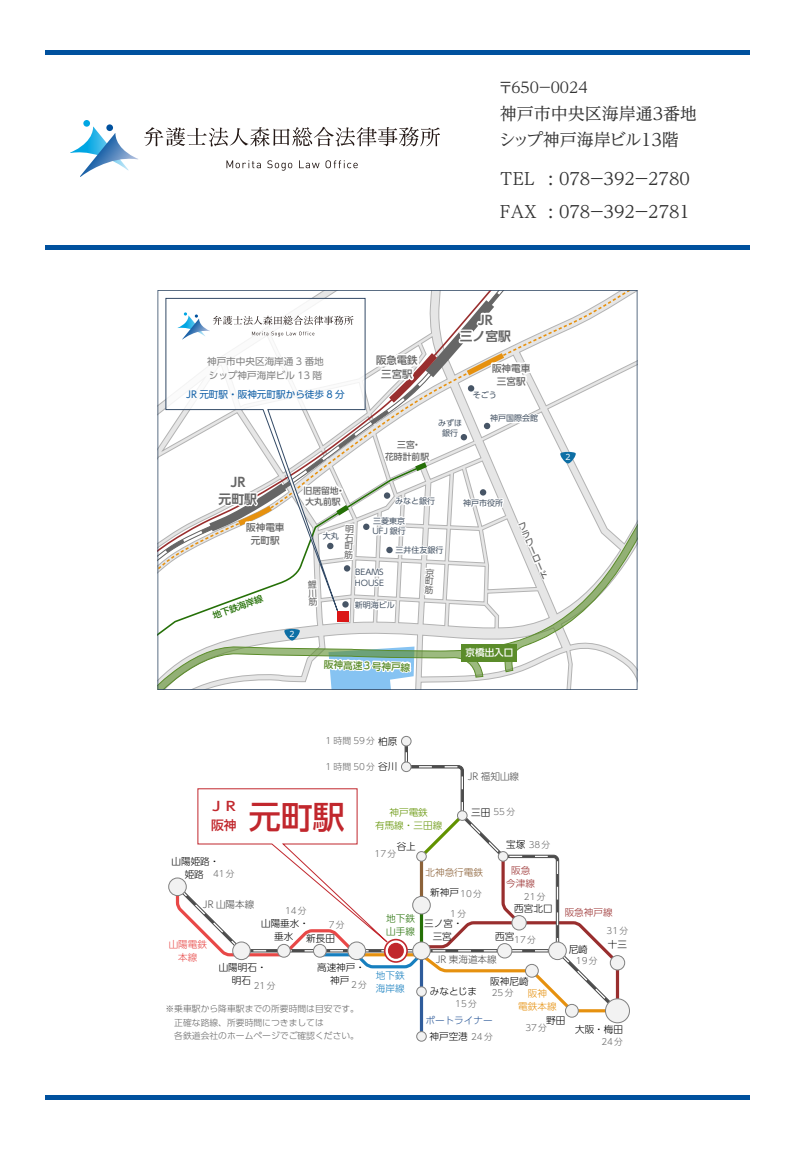
<style>
.page{position:relative;width:795px;height:1150px;background:#fff}
.page>*{position:absolute;margin:0;border:0;box-sizing:border-box;transform-origin:0 0}
.t1{font:500 32px "UD Shin Go Pro";color:#c1272d}
.t2{font:17px/33px "UD Reimin Pro";color:#333}
.t3{font:15px "UD Reimin Pro";color:#333}
.t4{font:700 12.8px/16.8px "UD Shin Go Pro De";color:#666;text-align:center}
.t5{font:500 12.8px/19.2px "UD Shin Go Pro";color:#c1272d;scale:1.25 1}
.t6{font:500 10.4px/13.6px "UD Shin Go Pro";color:#666;text-align:center}
.t7{font:300 9.6px/12.8px "UD Shin Go Pro";color:#000;text-align:center}
.t8{font:9.6px/14.4px "UD Shin Go Pro";color:#808080}
.t9{font:300 9.6px "UD Shin Go Pro";color:#4d4d4d}
.t10{font:9.6px "UD Shin Go Pro";color:#0d5da5}
.t11{font:500 9.6px/12.8px "UD Shin Go Pro";color:#666;text-align:center}
.t12{font:300 9.6px/12.8px "UD Shin Go Pro";color:#619200;text-align:center}
.t13{font:300 9.6px/12.8px "UD Shin Go Pro";color:#992e2e;text-align:center}
.t14{font:500 9.6px "UD Shin Go Pro";color:#5b8c2a}
.t15{font:300 9.6px "UD Shin Go Pro";color:#2f5c9b}
.t16{font:300 9.6px/12.8px "UD Shin Go Pro";color:#e6910f;text-align:center}
.t17{font:300 9.6px/12.8px "UD Shin Go Pro";color:#177fbf}
.t18{font:300 9.6px/12.8px "UD Shin Go Pro";color:#257007}
.t19{font:300 9.6px "UD Shin Go Pro";color:#8c6239}
.t20{font:300 9.6px/12.8px "UD Shin Go Pro";color:#e84847;text-align:center}
.t21{font:500 9.6px "UD Shin Go Pro";color:#fff}
.t22{font:300 8.8px/13.6px "UD Shin Go Pro";color:#666}
.t23{font:500 8.8px/8.8px "UD Shin Go Pro";color:#666;text-align:justify}
.t24{font:500 8.8px "UD Shin Go Pro";color:#257007}
.t25{font:8.8px/8.8px "UD Shin Go Pro";color:#666;text-align:justify}
.t26{font:8px/10.4px "UD Shin Go Pro";color:#475566}
.t27{font:7.7px "UD Shin M Go Pro";color:#fff}
.s1{font-size:9.6px;color:#000}
.s2{font-size:8.8px;color:#666}
</style>
<div class="page">
<div style="left:45px;top:50px;width:705px;height:5px;background:#00519e"></div>
<div style="left:45px;top:245px;width:705px;height:5px;background:#00519e"></div>
<div style="left:45px;top:1095px;width:705px;height:5px;background:#00519e"></div>
<div style="left:83px;top:120px;width:7px;height:7px;background:#00a6e3;border-radius:50%"></div>
<svg style="left:106px;top:124px;width:7px;height:7px"></svg>
<svg style="left:70px;top:127px;width:370px;height:50px"></svg>
<hr style="left:420px;top:955px;width:3px;height:81px;background:#2f5c9b">
<svg style="left:175px;top:738px;width:446px;height:276px"></svg>
<div style="left:413px;top:942px;width:17px;height:18px;background:#f2f2f2;border-radius:50%"></div>
<div style="left:412px;top:942px;width:19px;height:18px;border:1px solid #808080;border-radius:50%"></div>
<div style="left:413px;top:896px;width:17px;height:18px;background:#f2f2f2;border-radius:50%"></div>
<div style="left:412px;top:896px;width:19px;height:18px;border:1px solid #808080;border-radius:50%"></div>
<div style="left:417px;top:852px;width:9px;height:9px;background:#f2f2f2;border-radius:50%"></div>
<div style="left:416px;top:851px;width:11px;height:11px;border:1px solid #808080;border-radius:50%"></div>
<div style="left:457px;top:811px;width:10px;height:9px;background:#f2f2f2;border-radius:50%"></div>
<div style="left:457px;top:810px;width:10px;height:11px;border:1px solid #808080;border-radius:50%"></div>
<div style="left:498px;top:852px;width:10px;height:9px;background:#f2f2f2;border-radius:50%"></div>
<div style="left:498px;top:851px;width:10px;height:11px;border:1px solid #808080;border-radius:50%"></div>
<div style="left:401px;top:762px;width:10px;height:10px;background:#f2f2f2;border-radius:50%"></div>
<div style="left:401px;top:762px;width:10px;height:10px;border:1px solid #808080;border-radius:50%"></div>
<div style="left:401px;top:736px;width:10px;height:10px;background:#f2f2f2;border-radius:50%"></div>
<div style="left:401px;top:736px;width:10px;height:10px;border:1px solid #808080;border-radius:50%"></div>
<div style="left:417px;top:987px;width:9px;height:9px;background:#f2f2f2;border-radius:50%"></div>
<div style="left:416px;top:986px;width:11px;height:11px;border:1px solid #808080;border-radius:50%"></div>
<div style="left:417px;top:1032px;width:9px;height:9px;background:#f2f2f2;border-radius:50%"></div>
<div style="left:416px;top:1031px;width:11px;height:11px;border:1px solid #808080;border-radius:50%"></div>
<div style="left:169px;top:878px;width:17px;height:18px;background:#f2f2f2;border-radius:50%"></div>
<div style="left:168px;top:878px;width:19px;height:18px;border:1px solid #808080;border-radius:50%"></div>
<div style="left:498px;top:944px;width:14px;height:14px;background:#f2f2f2;border-radius:50%"></div>
<div style="left:497px;top:943px;width:15px;height:15px;border:1px solid #808080;border-radius:50%"></div>
<div style="left:525px;top:964px;width:13px;height:13px;background:#f2f2f2;border-radius:50%"></div>
<div style="left:525px;top:964px;width:14px;height:14px;border:1px solid #808080;border-radius:50%"></div>
<div style="left:565px;top:1004px;width:13px;height:13px;background:#f2f2f2;border-radius:50%"></div>
<div style="left:565px;top:1004px;width:14px;height:14px;border:1px solid #808080;border-radius:50%"></div>
<div style="left:512px;top:916px;width:14px;height:14px;background:#f2f2f2;border-radius:50%"></div>
<div style="left:512px;top:915px;width:15px;height:15px;border:1px solid #808080;border-radius:50%"></div>
<div style="left:610px;top:956px;width:15px;height:14px;background:#f2f2f2;border-radius:50%"></div>
<div style="left:610px;top:955px;width:15px;height:15px;border:1px solid #808080;border-radius:50%"></div>
<div style="left:549px;top:942px;width:17px;height:18px;background:#f2f2f2;border-radius:50%"></div>
<div style="left:548px;top:942px;width:19px;height:18px;border:1px solid #808080;border-radius:50%"></div>
<div style="left:606px;top:999px;width:24px;height:24px;background:#f2f2f2;border-radius:50%"></div>
<div style="left:605px;top:998px;width:25px;height:25px;border:1px solid #808080;border-radius:50%"></div>
<svg style="left:197px;top:788px;width:214px;height:175px"></svg>
<svg style="left:158px;top:290px;width:480px;height:400px"></svg>
<svg style="left:177px;top:290px;width:372px;height:400px"></svg>
<h3 class="t3" style="left:498px;top:75px;width:91px">〒650－0024</h3>
<h2 class="t2" style="left:499px;top:100px;width:200px;line-height:26px">神戸市中央区海岸通３番地シップ神戸海岸ビル13階</h2>
<h2 class="t2" style="left:500px;top:162px;width:191px">TEL : 078－392－2780<br>FAX : 078－392－2781</h2>
<p class="t8" style="left:207px;top:354px;width:118px">神戸市中央区海岸通 3 番地シップ神戸海岸ビル 13 階</p>
<p class="t10" style="left:186px;top:387px;width:160px">JR 元町駅・阪神元町駅から徒歩 8 分</p>
<h3 class="t4" style="left:219px;top:473px;width:40px">JR<br>元町駅</h3>
<p class="t23" style="left:304px;top:485px;width:43px;line-height:11.2px">旧居留地・大丸前駅</p>
<p class="t6" style="left:376px;top:353px;width:43px">阪急電鉄三宮駅</p>
<p class="t23" style="left:385px;top:439px;width:45px;line-height:11.2px;text-align:center">三宮・<br>花時計前駅</p>
<h3 class="t4" style="left:460px;top:311px;width:53px">JR<br>三ノ宮駅</h3>
<p class="t11" style="left:492px;top:362px;width:40px">阪神電車三宮駅</p>
<p class="t26" style="left:438px;top:418px;width:25px;text-align:center">みずほ銀行</p>
<p class="t26" style="left:473px;top:389px;width:25px">そごう</p>
<p class="t26" style="left:490px;top:413px;width:50px">神戸国際会館</p>
<p class="t26" style="left:395px;top:496px;width:41px">みなと銀行</p>
<p class="t26" style="left:463px;top:498px;width:41px">神戸市役所</p>
<p class="t27" style="left:565px;top:451px;width:7px">2</p>
<p class="t11" style="left:246px;top:521px;width:40px">阪神電車元町駅</p>
<p class="t24" style="left:211px;top:609px;width:54px;rotate:-20deg">地下鉄海岸線</p>
<p class="t27" style="left:290px;top:628px;width:7px">2</p>
<p class="t25" style="left:346px;top:524px;width:6px;rotate:2deg">明石町筋</p>
<p class="t26" style="left:323px;top:530px;width:17px">大丸</p>
<p class="t26" style="left:372px;top:516px;width:35px">三菱東京<br>UFJ 銀行</p>
<p class="t26" style="left:395px;top:545px;width:49px">三井住友銀行</p>
<p class="t26" style="left:355px;top:567px;width:31px">BEAMS<br>HOUSE</p>
<p class="t26" style="left:355px;top:600px;width:41px">新明海ビル</p>
<p class="t14" style="left:324px;top:656px;width:88px;rotate:2deg">阪神高速３号神戸線</p>
<p class="t23" style="left:517px;top:524px;width:6px;rotate:-23deg">フラワーロード</p>
<p class="t21" style="left:466px;top:645px;width:49px">京橋出入口</p>
<p class="t22" style="left:326px;top:734px;width:73px">1時間59分<span class="s1">柏原</span></p>
<p class="t22" style="left:326px;top:760px;width:73px">1時間50分<span class="s1">谷川</span></p>
<h3 class="t5" style="left:211px;top:796px;width:22px">J R阪神</h3>
<h1 class="t1" style="left:249px;top:790px;width:97px">元町駅</h1>
<p class="t12" style="left:375px;top:806px;width:69px">神戸電鉄<br>有馬線・三田線</p>
<p class="t9" style="left:468px;top:768px;width:53px">JR 福知山線</p>
<p class="t22" style="left:471px;top:805px;width:46px"><span class="s1">三田</span> 55分</p>
<p class="t7" style="left:171px;top:855px;width:49px">山陽姫路・姫路</p>
<p class="t22" style="left:213px;top:867px;width:23px">41分</p>
<p class="t9" style="left:203px;top:897px;width:53px">JR 山陽本線</p>
<p class="t22" style="left:285px;top:904px;width:23px">14分</p>
<p class="t20" style="left:169px;top:938px;width:40px">山陽電鉄本線</p>
<p class="t7" style="left:261px;top:916px;width:49px">山陽垂水・垂水</p>
<p class="t7" style="left:219px;top:961px;width:49px">山陽明石・明石</p>
<p class="t22" style="left:329px;top:918px;width:17px">7分</p>
<p class="t7" style="left:306px;top:932px;width:30px">新長田</p>
<p class="t7" style="left:317px;top:961px;width:49px">高速神戸・神戸</p>
<p class="t22" style="left:351px;top:978px;width:17px">2分</p>
<p class="t22" style="left:254px;top:979px;width:23px">21分</p>
<p class="t22" style="left:166px;top:1002px;width:195px">※乗車駅から降車駅までの所要時間は目安です。　正確な路線、所要時間につきましては<br>　各鉄道会社のホームページでご確認ください。</p>
<p class="t7" style="left:397px;top:840px;width:21px">谷上</p>
<p class="t22" style="left:506px;top:838px;width:46px"><span class="s1">宝塚</span> 38分</p>
<p class="t7" style="left:430px;top:886px;width:53px">新神戸<sub>10分</sub></p>
<p class="t22" style="left:375px;top:847px;width:23px">17分</p>
<p class="t13" style="left:506px;top:864px;width:30px">阪急今津線</p>
<p class="t19" style="left:426px;top:865px;width:59px">北神急行電鉄</p>
<p class="t22" style="left:524px;top:890px;width:23px">21分</p>
<p class="t18" style="left:386px;top:912px;width:30px">地下鉄山手線</p>
<p class="t22" style="left:450px;top:907px;width:17px">1分</p>
<p class="t7" style="left:424px;top:916px;width:40px">三ノ宮・三宮</p>
<p class="t7" style="left:514px;top:901px;width:40px">西宮北口</p>
<p class="t7" style="left:495px;top:930px;width:21px">西宮</p>
<p class="t22" style="left:514px;top:933px;width:23px">17分</p>
<p class="t9" style="left:436px;top:951px;width:63px">JR 東海道本線</p>
<p class="t13" style="left:565px;top:906px;width:49px">阪急神戸線</p>
<p class="t7" style="left:569px;top:943px;width:21px">尼崎</p>
<p class="t22" style="left:576px;top:954px;width:23px">19分</p>
<p class="t22" style="left:607px;top:923px;width:23px">31分</p>
<p class="t7" style="left:608px;top:937px;width:21px">十三</p>
<p class="t17" style="left:376px;top:968px;width:30px">地下鉄海岸線</p>
<p class="t7" style="left:490px;top:975px;width:40px">阪神尼崎</p>
<p class="t7" style="left:430px;top:985px;width:49px">みなとじま</p>
<p class="t7" style="left:429px;top:1030px;width:65px">神戸空港 <span class="s2">24分</span></p>
<p class="t22" style="left:492px;top:986px;width:23px">25分</p>
<p class="t16" style="left:518px;top:987px;width:40px">阪神<br>電鉄本線</p>
<p class="t22" style="left:455px;top:996px;width:23px">15分</p>
<p class="t15" style="left:426px;top:1012px;width:69px">ポートライナー</p>
<p class="t7" style="left:546px;top:1014px;width:21px">野田</p>
<p class="t22" style="left:525px;top:1020px;width:23px">37分</p>
<p class="t7" style="left:575px;top:1023px;width:49px">大阪・梅田</p>
<p class="t22" style="left:601px;top:1034px;width:23px">24分</p>
</div>
